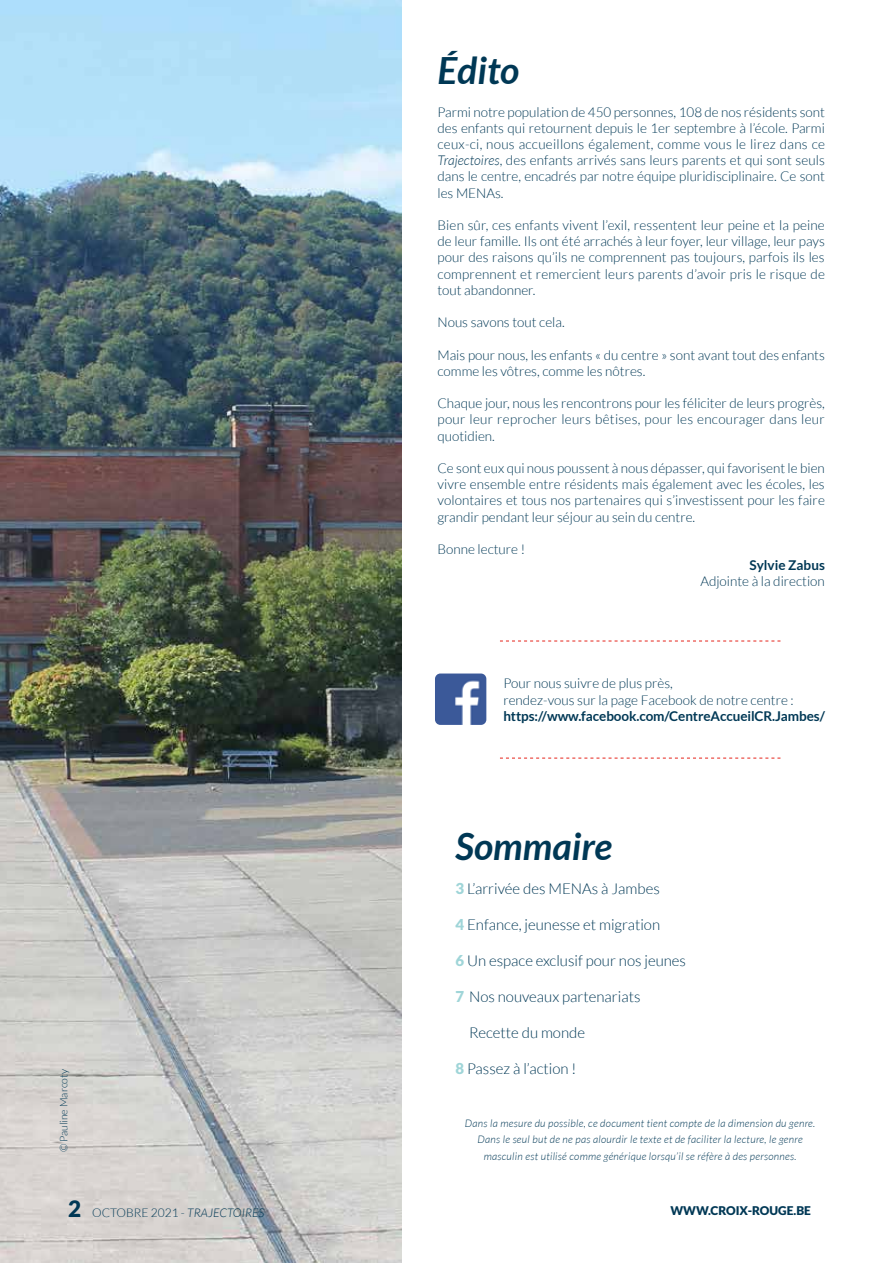
<style>
.page{position:relative;width:893px;height:1263px;background:#fff}
.page>*{position:absolute;margin:0;border:0;box-sizing:border-box;transform-origin:0 0}
.t1{font:italic 700 37.5px "Lato";color:#003855}
.t2{font:300 15px "Lato";color:#003855}
.t3{font:300 13.5px/16.2px "Lato";color:#003855;text-align:justify}
.t4{font:700 13.5px "Lato";letter-spacing:-.005em;color:#003855}
.t5{font:300 12px "Lato";color:#003855}
.t6{font:900 12px "Lato";color:#003855}
.t7{font:italic 300 10.5px/16.5px "Lato";letter-spacing:.025em;color:#003855;text-align:center}
.t8{font:300 10.5px "Lato";color:#003855}
.s1{font-weight:900;font-size:22.5px}
.s2{font-style:italic}
.s3{font-weight:900;color:#9fd5d8}
</style>
<div class="page">
<svg style="left:500px;top:641px;width:280px;height:1px"></svg>
<svg style="left:500px;top:758px;width:280px;height:1px"></svg>
<img style="left:435px;top:673px;width:51px;height:52px">
<img style="left:0;top:0;width:402px;height:1263px">
<p class="t8" style="left:58px;top:1152px;width:85px;rotate:-90deg">© Pauline Marcoty</p>
<p class="t5" style="left:68px;top:1206px;width:198px"><span class="s1">2</span> OCTOBRE 2021 - <span class="s2">TRAJECTOIRES</span></p>
<h1 class="t1" style="left:437px;top:49px;width:83px">Édito</h1>
<p class="t3" style="left:437px;top:104px;width:389px">Parmi notre population de 450 personnes, 108 de nos résidents sont des enfants qui retournent depuis le 1er septembre à l’école. Parmi ceux-ci, nous accueillons également, comme vous le lirez dans ce <span class="s2">Trajectoires</span>, des enfants arrivés sans leurs parents et qui sont seuls dans le centre, encadrés par notre équipe pluridisciplinaire. Ce sont les MENAs.</p>
<p class="t3" style="left:437px;top:217px;width:389px">Bien sûr, ces enfants vivent l’exil, ressentent leur peine et la peine de leur famille. Ils ont été arrachés à leur foyer, leur village, leur pays pour des raisons qu’ils ne comprennent pas toujours, parfois ils les comprennent et remercient leurs parents d’avoir pris le risque de tout abandonner.</p>
<p class="t3" style="left:437px;top:314px;width:129px">Nous savons tout cela.</p>
<p class="t3" style="left:437px;top:347px;width:389px">Mais pour nous, les enfants « du centre » sont avant tout des enfants comme les vôtres, comme les nôtres.</p>
<p class="t3" style="left:437px;top:395px;width:389px">Chaque jour, nous les rencontrons pour les féliciter de leurs progrès, pour leur reprocher leurs bêtises, pour les encourager dans leur quotidien.</p>
<p class="t3" style="left:437px;top:460px;width:389px">Ce sont eux qui nous poussent à nous dépasser, qui favorisent le bien vivre ensemble entre résidents mais également avec les écoles, les volontaires et tous nos partenaires qui s’investissent pour les faire grandir pendant leur séjour au sein du centre.</p>
<p class="t3" style="left:437px;top:541px;width:89px">Bonne lecture !</p>
<p class="t4" style="left:749px;top:558px;width:77px">Sylvie Zabus</p>
<p class="t3" style="left:700px;top:574px;width:126px">Adjointe à la direction</p>
<p class="t3" style="left:503px;top:675px;width:292px">Pour nous suivre de plus près,<br>rendez-vous sur la page Facebook de notre centre :</p>
<p class="t4" style="left:503px;top:708px;width:323px">https://www.facebook.com/CentreAccueilCR.Jambes/</p>
<h1 class="t1" style="left:455px;top:825px;width:158px">Sommaire</h1>
<p class="t2" style="left:455px;top:880px;width:206px"><span class="s3">3</span> L’arrivée des MENAs à Jambes</p>
<p class="t2" style="left:455px;top:916px;width:206px"><span class="s3">4</span> Enfance, jeunesse et migration</p>
<p class="t2" style="left:455px;top:952px;width:232px"><span class="s3">6</span> Un espace exclusif pour nos jeunes</p>
<p class="t2" style="left:455px;top:988px;width:186px"><span class="s3">7</span> Nos nouveaux partenariats</p>
<p class="t2" style="left:469px;top:1024px;width:118px">Recette du monde</p>
<p class="t2" style="left:455px;top:1060px;width:122px"><span class="s3">8</span> Passez à l’action !</p>
<p class="t7" style="left:465px;top:1115px;width:352px">Dans la mesure du possible, ce document tient compte de la dimension du genre.<br>Dans le seul but de ne pas alourdir le texte et de faciliter la lecture, le genre masculin est utilisé comme générique lorsqu’il se réfère à des personnes.</p>
<p class="t6" style="left:670px;top:1204px;width:142px">WWW.CROIX-ROUGE.BE</p>
</div>
